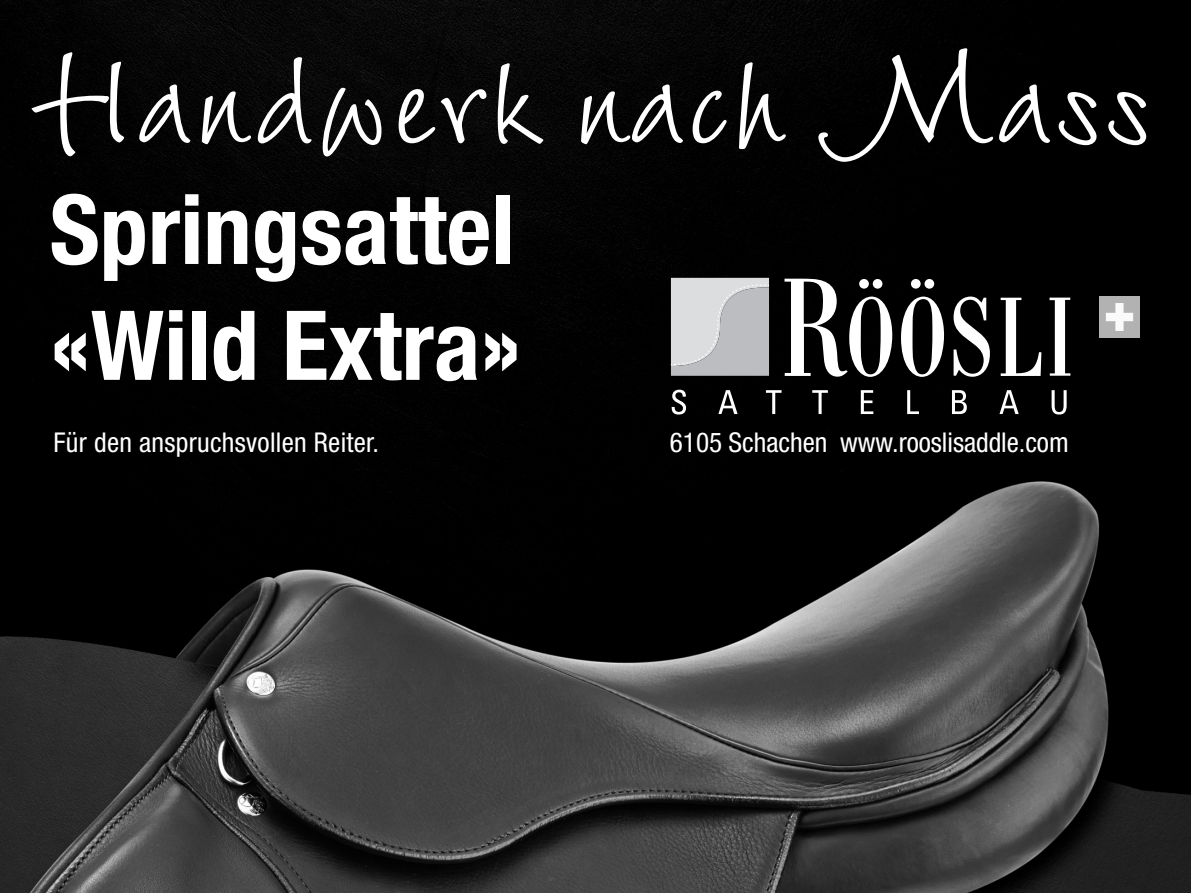
<style>
.page{position:relative;width:1191px;height:893px;background:#fff}
.page>*{position:absolute;margin:0;border:0;box-sizing:border-box;transform-origin:0 0}
.t1{font:157.15px "LT Wiesbaden Swing";letter-spacing:.03em;color:#fff}
.t2{font:700 condensed 96.6px/115.9px "Helvetica Neue";color:#fff}
.t3{font:condensed 27.3px "Helvetica Neue";color:#fff}
</style>
<div class="page">
<img style="left:0;top:0;width:1191px;height:893px">
<img style="left:1099px;top:297px;width:40px;height:40px">
<svg style="left:784px;top:279px;width:108px;height:98px"></svg>
<svg style="left:901px;top:279px;width:43px;height:98px"></svg>
<svg style="left:953px;top:297px;width:37px;height:80px"></svg>
<svg style="left:1000px;top:298px;width:41px;height:78px"></svg>
<svg style="left:1049px;top:298px;width:21px;height:78px"></svg>
<svg style="left:670px;top:278px;width:99px;height:98px;background:#c9cacc"></svg>
<svg style="left:671px;top:390px;width:15px;height:25px"></svg>
<svg style="left:718px;top:390px;width:19px;height:24px"></svg>
<svg style="left:766px;top:390px;width:15px;height:24px"></svg>
<svg style="left:812px;top:390px;width:16px;height:24px"></svg>
<svg style="left:861px;top:390px;width:12px;height:24px"></svg>
<svg style="left:907px;top:390px;width:12px;height:24px"></svg>
<svg style="left:952px;top:390px;width:14px;height:24px"></svg>
<svg style="left:999px;top:390px;width:19px;height:24px"></svg>
<svg style="left:1051px;top:390px;width:15px;height:25px"></svg>
<p class="t1" style="left:30px;top:-6px;width:1122px">Handwerk nach Mass</p>
<p class="t2" style="left:50px;top:170px;width:473px">Springsattel «Wild Extra»</p>
<p class="t3" style="left:54px;top:427px;width:327px">Für den anspruchsvollen Reiter.</p>
<p class="t3" style="left:670px;top:427px;width:400px">6105 Schachen www.rooslisaddle.com</p>
</div>
